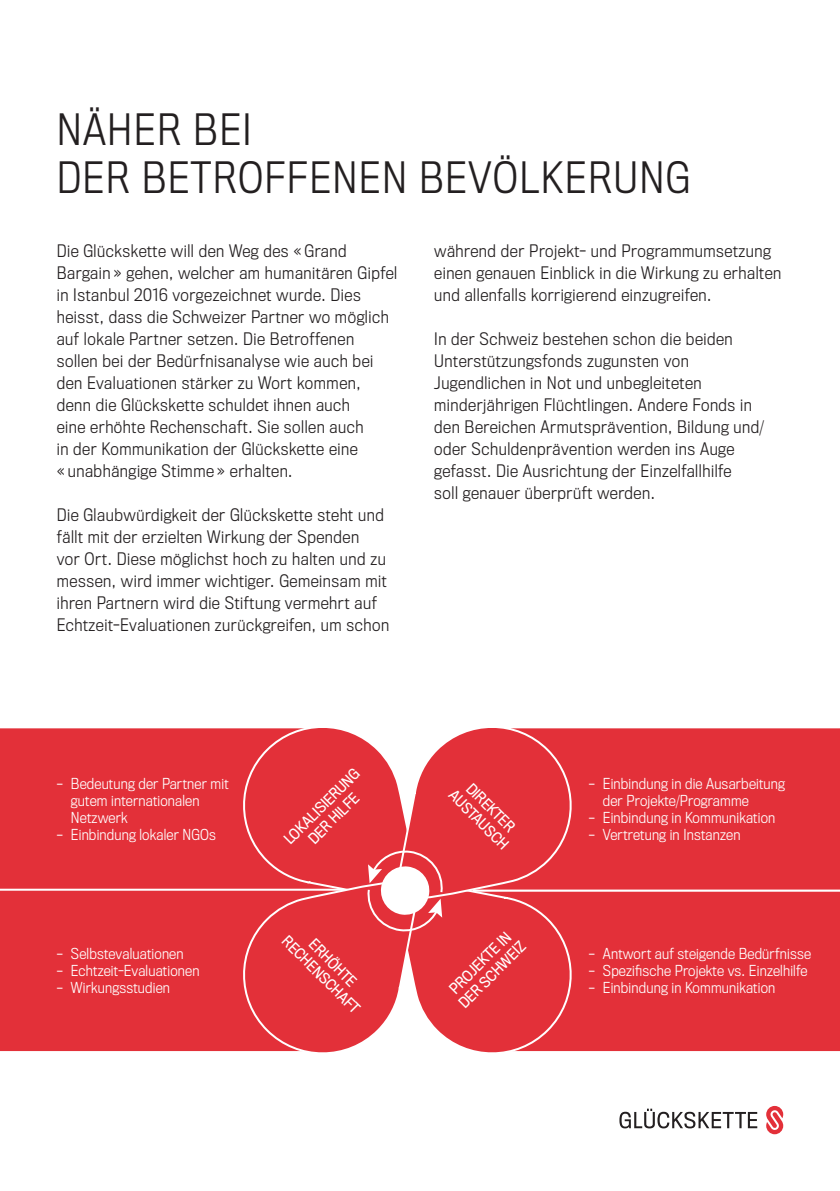
<style>
.page{position:relative;width:840px;height:1191px;background:#fff}
.page>*{position:absolute;margin:0;border:0;box-sizing:border-box;transform-origin:0 0}
.t1{font:300 40px/48px "Titling Gothic FB Narrow";letter-spacing:.035em;color:#231f20}
.t2{font:300 16px/22px "Titling Gothic FB Narrow";letter-spacing:.035em;color:#231f20}
.t3{font:300 14px/16.8px "Titling Gothic FB Narrow";letter-spacing:.015em;color:#fff}
.t4{font:14px/16.8px "Titling Gothic FB Narrow";color:#fff;text-align:center}
</style>
<div class="page">
<div style="left:0;top:728px;width:233px;height:160px;background:#e33039"></div>
<div style="left:0;top:890px;width:233px;height:161px;background:#e33039"></div>
<div style="left:581px;top:728px;width:258px;height:161px;background:#e33039"></div>
<div style="left:581px;top:891px;width:258px;height:160px;background:#e33039"></div>
<svg style="left:233px;top:728px;width:348px;height:325px;background:#e64850"></svg>
<hr style="left:0;top:888px;width:343px;height:2px;background:#fff">
<hr style="left:472px;top:889px;width:367px;height:2px;background:#fff">
<svg style="left:766px;top:1106px;width:16px;height:28px"></svg>
<svg style="left:619px;top:1108px;width:137px;height:20px"></svg>
<h1 class="t1" style="left:57px;top:107px;width:634px">NÄHER BEI<br>DER BETROFFENEN BEVÖLKERUNG</h1>
<p class="t2" style="left:57px;top:240px;width:342px">Die Glückskette will den Weg des « Grand Bargain » gehen, welcher am humanitären Gipfel in Istanbul 2016 vorgezeichnet wurde. Dies heisst, dass die Schweizer Partner wo möglich auf lokale Partner setzen. Die Betroffenen sollen bei der Bedürfnisanalyse wie auch bei den Evaluationen stärker zu Wort kommen, denn die Glückskette schuldet ihnen auch<br>eine erhöhte Rechenschaft. Sie sollen auch<br>in der Kommunikation der Glückskette eine<br>« unabhängige Stimme » erhalten.</p>
<p class="t2" style="left:57px;top:504px;width:334px">Die Glaubwürdigkeit der Glückskette steht und fällt mit der erzielten Wirkung der Spenden<br>vor Ort. Diese möglichst hoch zu halten und zu messen, wird immer wichtiger. Gemeinsam mit ihren Partnern wird die Stiftung vermehrt auf Echtzeit-Evaluationen zurückgreifen, um schon</p>
<p class="t2" style="left:434px;top:240px;width:348px">während der Projekt- und Programmumsetzung einen genauen Einblick in die Wirkung zu erhalten und allenfalls korrigierend einzugreifen.</p>
<p class="t2" style="left:434px;top:328px;width:331px">In der Schweiz bestehen schon die beiden Unterstützungsfonds zugunsten von Jugendlichen in Not und unbegleiteten minderjährigen Flüchtlingen. Andere Fonds in den Bereichen Armutsprävention, Bildung und/ oder Schuldenprävention werden ins Auge gefasst. Die Ausrichtung der Einzelfallhilfe<br>soll genauer überprüft werden.</p>
<p class="t3" style="left:71px;top:776px;width:159px;text-indent:-14px">– Bedeutung der Partner mit gutem internationalen<br>Netzwerk</p>
<p class="t3" style="left:57px;top:826px;width:161px">– Einbindung lokaler NGOs</p>
<p class="t3" style="left:57px;top:945px;width:128px">– Selbstevaluationen</p>
<p class="t3" style="left:57px;top:962px;width:144px">– Echtzeit-Evaluationen</p>
<p class="t3" style="left:57px;top:979px;width:115px">– Wirkungsstudien</p>
<p class="t4" style="left:281px;top:836px;width:101px;rotate:-45deg">LOKALISIERUNG<br>DER HILFE</p>
<p class="t4" style="left:290px;top:932px;width:104px;rotate:45deg">RECHENSCHAFT</p>
<p class="t4" style="left:317px;top:936px;width:61px;rotate:45deg">ERHÖHTE</p>
<p class="t4" style="left:469px;top:775px;width:78px;rotate:45deg">DIREKTER<br>AUSTAUSCH</p>
<p class="t4" style="left:443px;top:987px;width:89px;text-align:left;rotate:-45deg">PROJEKTE IN<br>DER SCHWEIZ</p>
<p class="t3" style="left:602px;top:776px;width:183px;text-indent:-14px">– Einbindung in die Ausarbeitung der Projekte/Programme</p>
<p class="t3" style="left:588px;top:809px;width:188px">– Einbindung in Kommunikation</p>
<p class="t3" style="left:588px;top:826px;width:153px">– Vertretung in Instanzen</p>
<p class="t3" style="left:588px;top:945px;width:224px">– Antwort auf steigende Bedürfnisse</p>
<p class="t3" style="left:588px;top:962px;width:220px">– Spezifische Projekte vs. Einzelhilfe</p>
<p class="t3" style="left:588px;top:979px;width:188px">– Einbindung in Kommunikation</p>
</div>
